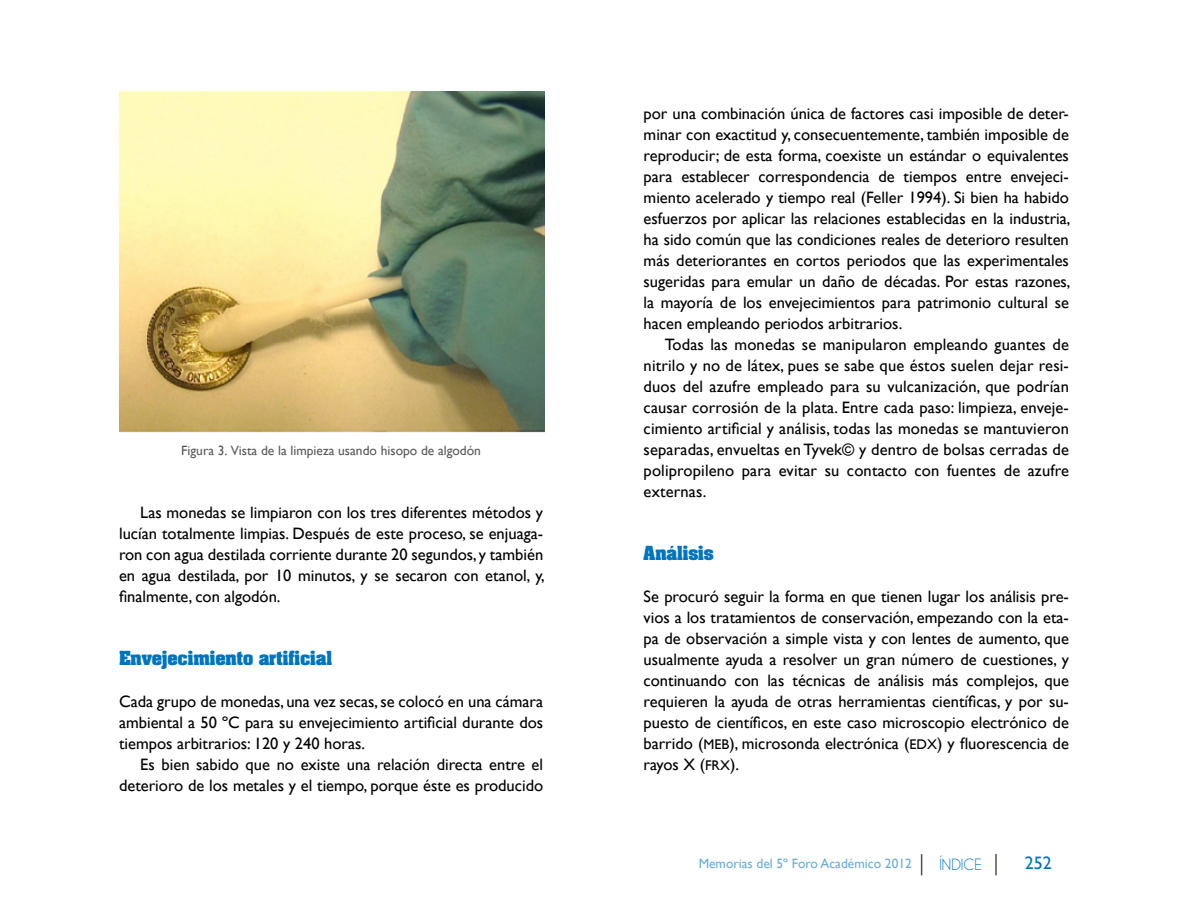
<style>
.page{position:relative;width:1188px;height:918px;background:#fff}
.page>*{position:absolute;margin:0;border:0;box-sizing:border-box;transform-origin:0 0}
.t1{font:18px "Gill Sans";color:#0075be}
.t2{font:16.5px/21px "Gill Sans";color:#000;text-align:justify}
.t3{font:700 16.5px "Aachen";color:#0075be}
.t4{font:16.5px "Champagne&Limousines";color:#0075be}
.t5{font:13.5px "Gill Sans";color:#58595b}
.t6{font:13.5px "Gill Sans";color:#0075be}
.s1{font-family:"Gill Sans MT SC850";font-size:14.1px}
</style>
<div class="page">
<hr style="left:995px;top:854px;width:2px;height:21px;background:#575146">
<svg style="left:921px;top:854px;width:1px;height:21px"></svg>
<img style="left:119px;top:91px;width:425px;height:342px">
<p class="t5" style="left:181px;top:443px;width:301px">Figura 3. Vista de la limpieza usando hisopo de algodón</p>
<p class="t2" style="left:119px;top:502px;width:427px;text-indent:21px">Las monedas se limpiaron con los tres diferentes métodos y lucían totalmente limpias. Después de este proceso, se enjuaga&shy;ron con agua destilada corriente durante 20 segundos, y también en agua destilada, por 10 minutos, y se secaron con etanol, y, finalmente, con algodón.</p>
<p class="t3" style="left:119px;top:646px;width:214px">Envejecimiento artificial</p>
<p class="t2" style="left:119px;top:691px;width:426px">Cada grupo de monedas, una vez secas, se colocó en una cámara ambiental a 50 ºC para su envejecimiento artificial durante dos tiempos arbitrarios: 120 y 240 horas.</p>
<p class="t2" style="left:119px;top:754px;width:426px;text-align:right">Es bien sabido que no existe una relación directa entre el deterioro de los metales y el tiempo, porque éste es producido</p>
<p class="t2" style="left:644px;top:103px;width:428px">por una combinación única de factores casi imposible de deter&shy;minar con exactitud y, consecuentemente, también imposible de reproducir; de esta forma, coexiste un estándar o equivalentes para establecer correspondencia de tiempos entre envejeci&shy;miento acelerado y tiempo real (Feller 1994). Si bien ha habido esfuerzos por aplicar las relaciones establecidas en la industria, ha sido común que las condiciones reales de deterioro resulten más deteriorantes en cortos periodos que las experimentales sugeridas para emular un daño de décadas. Por estas razones, la mayoría de los envejecimientos para patrimonio cultural se hacen empleando periodos arbitrarios.</p>
<p class="t2" style="left:644px;top:334px;width:427px;text-indent:21px">Todas las monedas se manipularon empleando guantes de nitrilo y no de látex, pues se sabe que éstos suelen dejar resi&shy;duos del azufre empleado para su vulcanización, que podrían causar corrosión de la plata. Entre cada paso: limpieza, enveje&shy;cimiento artificial y análisis, todas las monedas se mantuvieron separadas, envueltas en Tyvek© y dentro de bolsas cerradas de polipropileno para evitar su contacto con fuentes de azufre externas.</p>
<p class="t3" style="left:644px;top:541px;width:72px">Análisis</p>
<p class="t2" style="left:644px;top:586px;width:427px">Se procuró seguir la forma en que tienen lugar los análisis pre&shy;vios a los tratamientos de conservación, empezando con la eta&shy;pa de observación a simple vista y con lentes de aumento, que usualmente ayuda a resolver un gran número de cuestiones, y continuando con las técnicas de análisis más complejos, que requieren la ayuda de otras herramientas científicas, y por su&shy;puesto de científicos, en este caso microscopio electrónico de barrido (<span class="s1">MEB</span>), microsonda electrónica (<span class="s1">EDX</span>) y fluorescencia de rayos X (<span class="s1">FRX</span>).</p>
<p class="t6" style="left:699px;top:856px;width:215px">Memorias del 5º Foro Académico 2012</p>
<p class="t4" style="left:939px;top:855px;width:44px">ÍNDICE</p>
<p class="t1" style="left:1025px;top:853px;width:28px">252</p>
</div>
